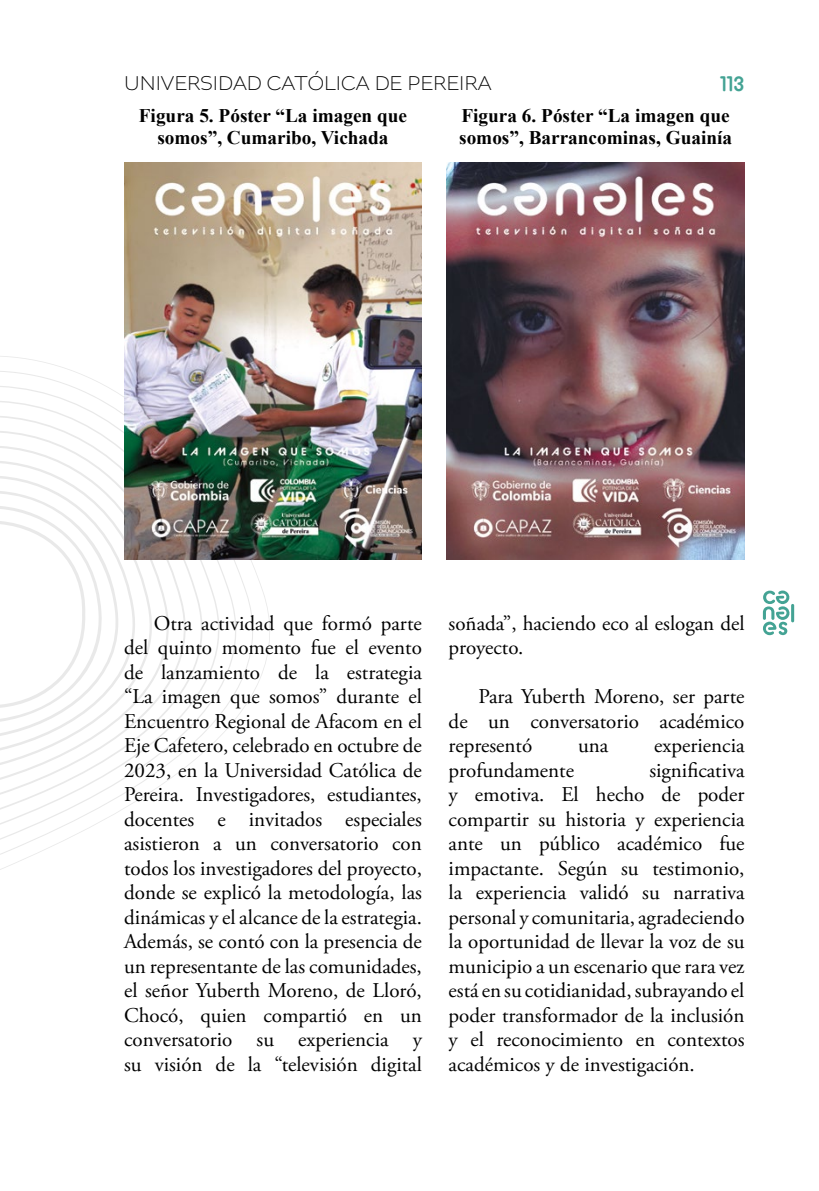
<style>
.page{position:relative;width:819px;height:1191px;background:#fff}
.page>*{position:absolute;margin:0;border:0;box-sizing:border-box;transform-origin:0 0}
.t1{font:21px/24.5px "Adobe Garamond Pro";color:#000;text-align:justify}
.t2{font:200 21px "Altivo";color:#000}
.t3{font:700 21px "BC Alphapipe TSB";color:#44a394}
.t4{font:700 19.25px/21.9px "Times New Roman";color:#000;text-align:center}
</style>
<div class="page">
<hr style="left:791px;top:604px;width:3px;height:18px;background:#44a394;border-radius:2px">
<svg style="left:762px;top:590px;width:28px;height:45px"></svg>
<svg style="left:0;top:371px;width:265px;height:484px"></svg>
<svg style="left:0;top:401px;width:229px;height:423px"></svg>
<svg style="left:0;top:416px;width:211px;height:393px"></svg>
<img style="left:124px;top:162px;width:298px;height:397px">
<img style="left:446px;top:162px;width:298px;height:397px">
<p class="t2" style="left:124px;top:70px;width:369px">UNIVERSIDAD CATÓLICA DE PEREIRA</p>
<p class="t3" style="left:720px;top:70px;width:26px">113</p>
<p class="t4" style="left:139px;top:104px;width:270px">Figura 5. Póster “La imagen que somos”, Cumaribo, Vichada</p>
<p class="t4" style="left:459px;top:104px;width:274px;text-align:left">Figura 6. Póster “La imagen que somos”, Barrancominas, Guainía</p>
<p class="t1" style="left:124px;top:611px;width:299px;text-indent:30px">Otra actividad que formó parte del quinto momento fue el evento de lanzamiento de la estrategia “La imagen que somos” durante el Encuentro Regional de Afacom en el Eje Cafetero, celebrado en octubre de 2023, en la Universidad Católica de Pereira. Investigadores, estudiantes, docentes e invitados especiales asistieron a un conversatorio con todos los investigadores del proyecto, donde se explicó la metodología, las dinámicas y el alcance de la estrategia.<br>Además, se contó con la presencia de un representante de las comunidades, el señor Yuberth Moreno, de Lloró, Chocó, quien compartió en un conversatorio su experiencia y su visión de la “televisión digital</p>
<p class="t1" style="left:448px;top:611px;width:297px">soñada”, haciendo eco al eslogan del proyecto.</p>
<p class="t1" style="left:448px;top:685px;width:297px;text-indent:30px">Para Yuberth Moreno, ser parte de un conversatorio académico representó</p>
<p class="t1" style="left:578px;top:734px;width:32px">una</p>
<p class="t1" style="left:654px;top:734px;width:92px">experiencia</p>
<p class="t1" style="left:448px;top:758px;width:297px;text-indent:201px">significativa y emotiva. El hecho de poder compartir su historia y experiencia ante un público académico fue impactante. Según su testimonio, la experiencia validó su narrativa personal y comunitaria, agradeciendo la oportunidad de llevar la voz de su municipio a un escenario que rara vez está en su cotidianidad, subrayando el poder transformador de la inclusión y el reconocimiento en contextos académicos y de investigación.</p>
<p class="t1" style="left:448px;top:758px;width:127px">profundamente</p>
</div>
